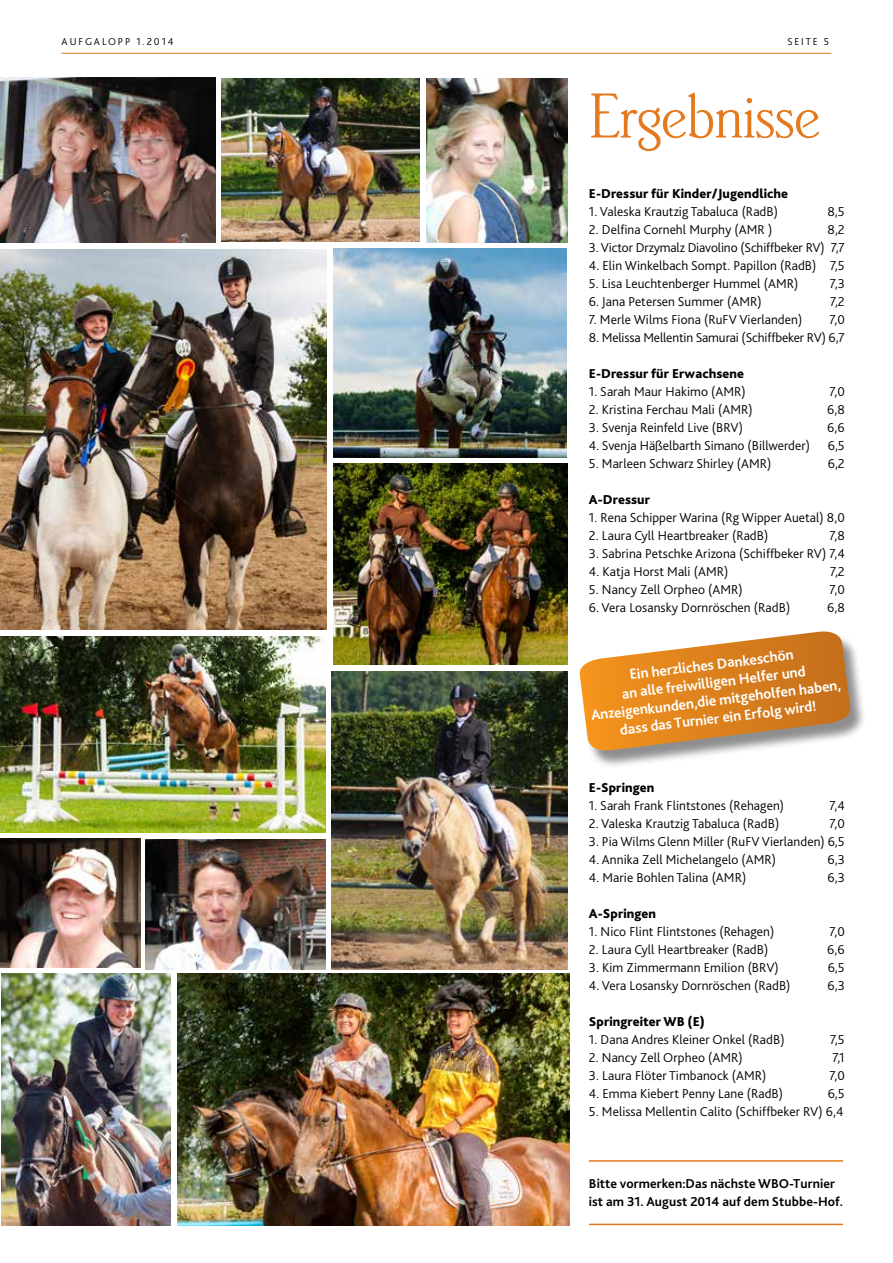
<style>
.page{position:relative;width:893px;height:1263px;background:#fff}
.page>*{position:absolute;margin:0;border:0;box-sizing:border-box;transform-origin:0 0}
.t1{font:66px "Brighton Light Plain";letter-spacing:-.02em;color:#e4791d}
.t2{font:700 15px/18px "Bliss 2";color:#fff;text-align:center}
.t3{font:300 13.5px "Bliss 2";letter-spacing:.005em;color:#000}
.t4{font:800 13.5px "Bliss 2";letter-spacing:.005em;color:#000}
.t5{font:700 13.5px/18px "Bliss 2";letter-spacing:.005em;color:#000}
.t6{font:300 10.5px "Bliss 2";letter-spacing:.18em;color:#000}
</style>
<div class="page">
<hr style="left:62px;top:53px;width:769px;height:1px;background:#e4791d">
<img style="left:0;top:78px;width:215px;height:164px">
<img style="left:0;top:839px;width:140px;height:129px">
<img style="left:333px;top:464px;width:235px;height:201px">
<img style="left:177px;top:974px;width:392px;height:251px">
<img style="left:332px;top:672px;width:236px;height:297px">
<img style="left:0;top:249px;width:326px;height:380px">
<img style="left:2px;top:974px;width:168px;height:251px">
<img style="left:334px;top:249px;width:233px;height:208px">
<img style="left:0;top:636px;width:325px;height:196px">
<img style="left:221px;top:78px;width:199px;height:164px">
<img style="left:146px;top:839px;width:179px;height:130px">
<img style="left:427px;top:79px;width:141px;height:163px">
<div style="left:581px;top:634px;width:286px;height:135px;background:#000;opacity:.45"></div>
<svg style="left:579px;top:631px;width:273px;height:122px"></svg>
<hr style="left:589px;top:1160px;width:254px;height:2px;background:#e4791d">
<hr style="left:589px;top:1224px;width:254px;height:1px;background:#e4791d">
<p class="t6" style="left:62px;top:35px;width:113px">AUFGALOPP 1.2014</p>
<p class="t6" style="left:787px;top:35px;width:43px">SEITE 5</p>
<h1 class="t1" style="left:589px;top:81px;width:233px">Ergebnisse</h1>
<p class="t4" style="left:589px;top:185px;width:201px">E-Dressur für Kinder/Jugendliche</p>
<p class="t3" style="left:589px;top:203px;width:191px">1. Valeska Krautzig Tabaluca (RadB)</p>
<p class="t3" style="left:827px;top:203px;width:19px">8,5</p>
<p class="t3" style="left:589px;top:221px;width:185px">2. Delfina Cornehl Murphy (AMR )</p>
<p class="t3" style="left:827px;top:221px;width:19px">8,2</p>
<p class="t3" style="left:589px;top:239px;width:257px">3. Victor Drzymalz Diavolino (Schiffbeker RV) 7,7</p>
<p class="t3" style="left:589px;top:257px;width:257px">4. Elin Winkelbach Sompt. Papillon (RadB) 7,5</p>
<p class="t3" style="left:589px;top:275px;width:211px">5. Lisa Leuchtenberger Hummel (AMR)</p>
<p class="t3" style="left:830px;top:275px;width:17px">7,3</p>
<p class="t3" style="left:589px;top:293px;width:174px">6. Jana Petersen Summer (AMR)</p>
<p class="t3" style="left:830px;top:293px;width:16px">7,2</p>
<p class="t3" style="left:589px;top:311px;width:215px">7. Merle Wilms Fiona (RuFV Vierlanden)</p>
<p class="t3" style="left:829px;top:311px;width:17px">7,0</p>
<p class="t3" style="left:589px;top:329px;width:257px">8. Melissa Mellentin Samurai (Schiffbeker RV) 6,7</p>
<p class="t4" style="left:589px;top:365px;width:157px">E-Dressur für Erwachsene</p>
<p class="t3" style="left:589px;top:383px;width:158px">1. Sarah Maur Hakimo (AMR)</p>
<p class="t3" style="left:829px;top:383px;width:17px">7,0</p>
<p class="t3" style="left:589px;top:401px;width:165px">2. Kristina Ferchau Mali (AMR)</p>
<p class="t3" style="left:827px;top:401px;width:19px">6,8</p>
<p class="t3" style="left:589px;top:419px;width:156px">3. Svenja Reinfeld Live (BRV)</p>
<p class="t3" style="left:827px;top:419px;width:19px">6,6</p>
<p class="t3" style="left:589px;top:437px;width:222px">4. Svenja Häßelbarth Simano (Billwerder)</p>
<p class="t3" style="left:828px;top:437px;width:18px">6,5</p>
<p class="t3" style="left:589px;top:455px;width:184px">5. Marleen Schwarz Shirley (AMR)</p>
<p class="t3" style="left:828px;top:455px;width:19px">6,2</p>
<p class="t4" style="left:589px;top:491px;width:63px">A-Dressur</p>
<p class="t3" style="left:589px;top:509px;width:257px">1. Rena Schipper Warina (Rg Wipper Auetal) 8,0</p>
<p class="t3" style="left:589px;top:527px;width:181px">2. Laura Cyll Heartbreaker (RadB)</p>
<p class="t3" style="left:829px;top:527px;width:17px">7,8</p>
<p class="t3" style="left:589px;top:545px;width:257px">3. Sabrina Petschke Arizona (Schiffbeker RV) 7,4</p>
<p class="t3" style="left:589px;top:563px;width:141px">4. Katja Horst Mali (AMR)</p>
<p class="t3" style="left:830px;top:563px;width:16px">7,2</p>
<p class="t3" style="left:589px;top:581px;width:155px">5. Nancy Zell Orpheo (AMR)</p>
<p class="t3" style="left:829px;top:581px;width:17px">7,0</p>
<p class="t3" style="left:589px;top:599px;width:203px">6. Vera Losansky Dornröschen (RadB)</p>
<p class="t3" style="left:827px;top:599px;width:19px">6,8</p>
<p class="t2" style="left:585px;top:670px;width:253px;rotate:-7deg">Ein herzliches Dankeschön<br>an alle freiwilligen Helfer und Anzeigenkunden,die mitgeholfen haben, dass das Turnier ein Erfolg wird!</p>
<p class="t4" style="left:589px;top:779px;width:67px">E-Springen</p>
<p class="t3" style="left:589px;top:797px;width:197px">1. Sarah Frank Flintstones (Rehagen)</p>
<p class="t3" style="left:829px;top:797px;width:17px">7,4</p>
<p class="t3" style="left:589px;top:815px;width:192px">2. Valeska Krautzig Tabaluca (RadB)</p>
<p class="t3" style="left:829px;top:815px;width:17px">7,0</p>
<p class="t3" style="left:589px;top:833px;width:257px">3. Pia Wilms Glenn Miller (RuFV Vierlanden) 6,5</p>
<p class="t3" style="left:589px;top:851px;width:189px">4. Annika Zell Michelangelo (AMR)</p>
<p class="t3" style="left:827px;top:851px;width:19px">6,3</p>
<p class="t3" style="left:589px;top:869px;width:159px">4. Marie Bohlen Talina (AMR)</p>
<p class="t3" style="left:827px;top:869px;width:19px">6,3</p>
<p class="t4" style="left:589px;top:905px;width:69px">A-Springen</p>
<p class="t3" style="left:589px;top:923px;width:187px">1. Nico Flint Flintstones (Rehagen)</p>
<p class="t3" style="left:829px;top:923px;width:17px">7,0</p>
<p class="t3" style="left:589px;top:941px;width:181px">2. Laura Cyll Heartbreaker (RadB)</p>
<p class="t3" style="left:827px;top:941px;width:19px">6,6</p>
<p class="t3" style="left:589px;top:959px;width:191px">3. Kim Zimmermann Emilion (BRV)</p>
<p class="t3" style="left:828px;top:959px;width:19px">6,5</p>
<p class="t3" style="left:589px;top:977px;width:203px">4. Vera Losansky Dornröschen (RadB)</p>
<p class="t3" style="left:827px;top:977px;width:19px">6,3</p>
<p class="t4" style="left:589px;top:1013px;width:117px">Springreiter WB (E)</p>
<p class="t3" style="left:589px;top:1031px;width:197px">1. Dana Andres Kleiner Onkel (RadB)</p>
<p class="t3" style="left:830px;top:1031px;width:16px">7,5</p>
<p class="t3" style="left:589px;top:1049px;width:155px">2. Nancy Zell Orpheo (AMR)</p>
<p class="t3" style="left:832px;top:1049px;width:14px">7,1</p>
<p class="t3" style="left:589px;top:1067px;width:179px">3. Laura Flöter Timbanock (AMR)</p>
<p class="t3" style="left:829px;top:1067px;width:17px">7,0</p>
<p class="t3" style="left:589px;top:1085px;width:196px">4. Emma Kiebert Penny Lane (RadB)</p>
<p class="t3" style="left:828px;top:1085px;width:19px">6,5</p>
<p class="t3" style="left:589px;top:1103px;width:256px">5. Melissa Mellentin Calito (Schiffbeker RV) 6,4</p>
<p class="t5" style="left:589px;top:1174px;width:255px">Bitte vormerken:Das nächste WBO-Turnier ist am 31. August 2014 auf dem Stubbe-Hof.</p>
</div>
